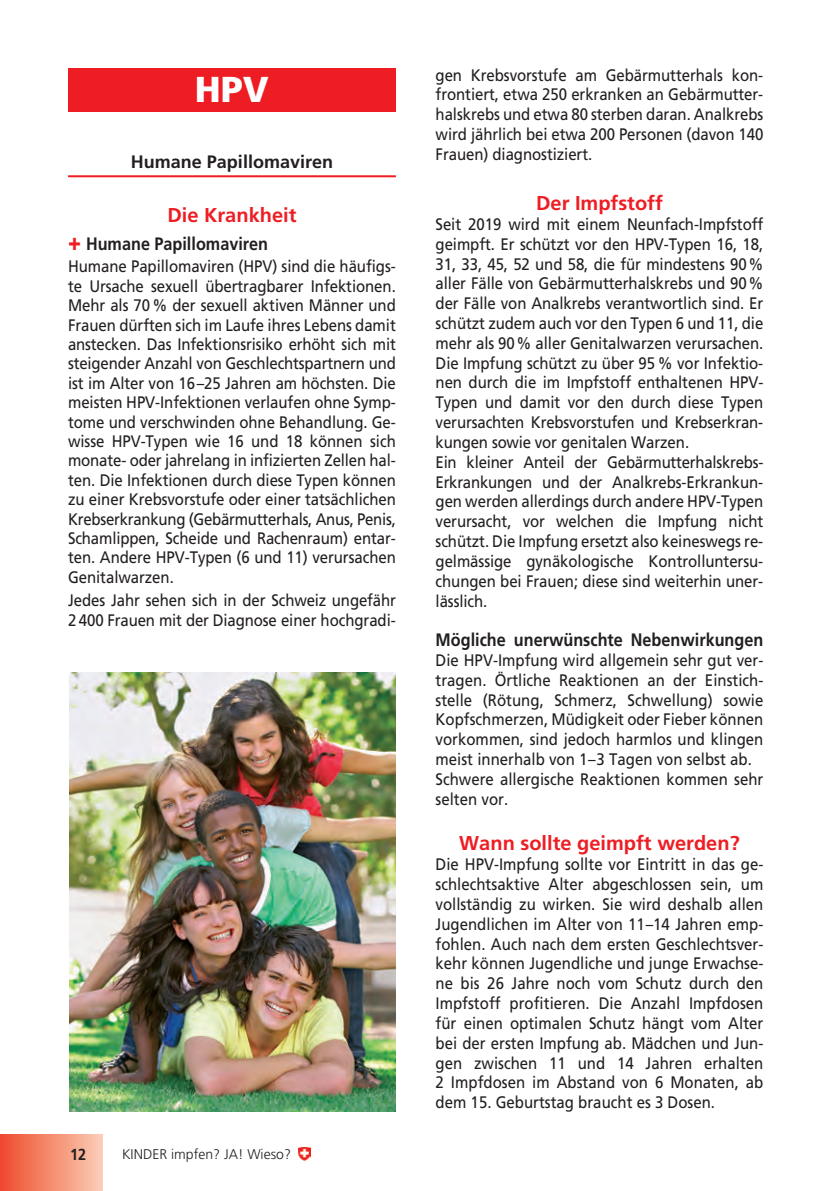
<style>
.page{position:relative;width:840px;height:1191px;background:#fff}
.page>*{position:absolute;margin:0;border:0;box-sizing:border-box;transform-origin:0 0}
.t1{font:900 36px "Frutiger";color:#fff}
.t2{font:700 20px "Frutiger";color:#ee1d23}
.t3{font:700 18px "Frutiger";color:#231f20;scale:.9 1}
.t4{font:700 18px "Frutiger";color:#231f20}
.t5{font:16.6px/19.8px "Frutiger";letter-spacing:-.005em;color:#231f20;text-align:justify;scale:.9 1}
.t6{font:700 16px "Frutiger";color:#231f20;scale:.9 1}
.t7{font:300 14px "Frutiger";color:#231f20}
.s1{font-weight:900;font-size:24px;color:#ee1d23}
</style>
<div class="page">
<div style="left:0;top:1134px;width:102px;height:57px;background:linear-gradient(to right,#ef4a2c,#fbccb3)"></div>
<svg style="left:298px;top:1147px;width:12px;height:13px"></svg>
<hr style="left:68px;top:175px;width:327px;height:2px;background:#ee1d23">
<div style="left:68px;top:68px;width:327px;height:44px;background:#ee1d23"></div>
<img style="left:69px;top:672px;width:326px;height:439px">
<p class="t1" style="left:195px;top:75px;width:75px">HPV</p>
<p class="t4" style="left:131px;top:155px;width:204px">Humane Papillomaviren</p>
<p class="t2" style="left:167px;top:207px;width:130px">Die Krankheit</p>
<p class="t3" style="left:68px;top:237px;width:223px"><span class="s1">+</span> Humane Papillomaviren</p>
<p class="t5" style="left:68px;top:258px;width:365px">Humane Papillomaviren (HPV) sind die häufigs&shy;te Ursache sexuell übertragbarer Infektionen.<br>Mehr als 70 % der sexuell aktiven Männer und Frauen dürften sich im Laufe ihres Lebens damit anstecken. Das Infektionsrisiko erhöht sich mit steigender Anzahl von Geschlechtspartnern und ist im Alter von 16–25 Jahren am höchsten. Die meisten HPV-Infektionen verlaufen ohne Symp&shy;tome und verschwinden ohne Behandlung. Ge&shy;wisse HPV-Typen wie 16 und 18 können sich monate- oder jahrelang in infizierten Zel len hal - ten. Die Infektionen durch diese Typen können zu einer Krebsvorstufe oder einer tatsächlichen Krebserkrankung (Gebärmutterhals, Anus, Pe nis, Schamlippen, Scheide und Rachenraum) entar - ten. Andere HPV-Typen (6 und 11) verur sachen Genitalwarzen.</p>
<p class="t5" style="left:68px;top:592px;width:365px">Jedes Jahr sehen sich in der Schweiz ungefähr<br>2 400 Frauen mit der Diagno se einer hochgradi-</p>
<p class="t6" style="left:70px;top:1147px;width:19px">12</p>
<p class="t7" style="left:122px;top:1148px;width:170px">KINDER impfen? JA! Wieso?</p>
<p class="t5" style="left:435px;top:66px;width:365px">gen Krebsvorstufe am Gebärmutterhals kon&shy;frontiert, etwa 250 erkranken an Gebärmutter&shy;halskrebs und etwa 80 sterben daran. Analkrebs wird jährlich bei etwa 200 Personen (davon 140<br>Frauen) diagnostiziert.</p>
<p class="t2" style="left:535px;top:195px;width:128px">Der Impfstoff</p>
<p class="t5" style="left:435px;top:215px;width:365px">Seit 2019 wird mit einem Neunfach-Impfstoff geimpft. Er schützt vor den HPV-Typen 16, 18, 31, 33, 45, 52 und 58, die für mindestens 90% aller Fälle von Gebärmutterhalskrebs und 90% der Fälle von Analkrebs verantwortlich sind. Er schützt zudem auch vor den Typen 6 und 11, die mehr als 90% aller Genitalwarzen verursachen.</p>
<p class="t5" style="left:435px;top:354px;width:365px">Die Impfung schützt zu über 95 % vor Infektio&shy;nen durch die im Impfstoff enthaltenen HPV-Typen und damit vor den durch diese Typen verursachten Krebsvorstufen und Krebserkran - kungen sowie vor genitalen Warzen.</p>
<p class="t5" style="left:435px;top:453px;width:365px">Ein kleiner Anteil der Gebärmutterhalskrebs-Erkrankun gen und der Analkrebs-Erkrankun&shy;gen werden allerdings durch andere HPV-Typen verursacht, vor welchen die Impfung nicht schützt. Die Impfung ersetzt also keineswegs re&shy;gelmässige gynäkologische Kontrolluntersu&shy;chungen bei Frauen; diese sind weiterhin uner&shy;lässlich.</p>
<p class="t3" style="left:435px;top:632px;width:365px">Mögliche unerwünschte Nebenwirkungen</p>
<p class="t5" style="left:435px;top:651px;width:365px;text-align:left">Die HPV-Impfung wird allgemein sehr gut ver&shy;tragen. Örtliche Reaktionen an der Einstich - stelle (Rötung, Schmerz, Schwellung) sowie Kopfschmerzen, Müdigkeit oder Fieber können vorkommen, sind jedoch harmlos und klingen meist innerhalb von 1–3 Tagen von selbst ab.<br>Schwere allergische Reaktionen kommen sehr selten vor.</p>
<p class="t2" style="left:459px;top:835px;width:282px">Wann sollte geimpft werden?</p>
<p class="t5" style="left:435px;top:856px;width:365px">Die HPV-Impfung sollte vor Eintritt in das ge&shy;schlechtsaktive Alter abgeschlossen sein, um vollständig zu wirken. Sie wird deshalb allen Jugendlichen im Alter von 11–14 Jahren emp&shy;fohlen. Auch nach dem ersten Geschlechtsver&shy;kehr können Jugendliche und junge Erwachse&shy;ne bis 26 Jahre noch vom Schutz durch den Impfstoff profitieren. Die Anzahl Impfdosen für einen optimalen Schutz hängt vom Alter bei der ersten Impfung ab. Mädchen und Jun&shy;gen zwischen 11 und 14 Jahren erhalten 2 Impf dosen im Abstand von 6 Monaten, ab dem 15. Geburtstag braucht es 3 Dosen.</p>
</div>
